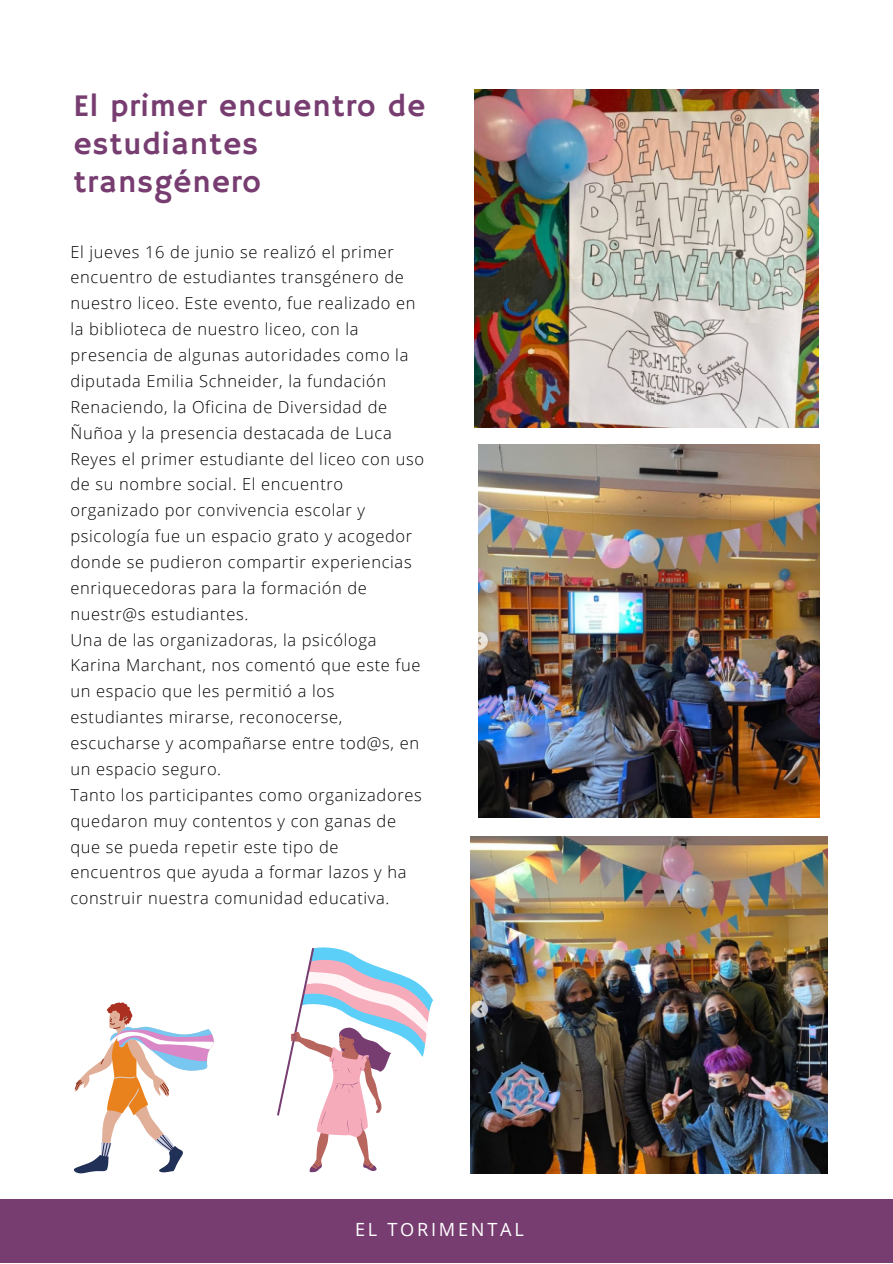
<style>
.page{position:relative;width:893px;height:1264px;background:#fff}
.page>*{position:absolute;margin:0;border:0;box-sizing:border-box;transform-origin:0 0}
.t1{font:31.35px/38.2px "Hammersmith One";letter-spacing:.03em;color:#773d71}
.t2{font:18.15px "Open Sans";letter-spacing:.15em;color:#fff}
.t3{font:300 16.5px/25.8px "Open Sans";letter-spacing:.04em;color:#000}
</style>
<div class="page">
<img style="left:478px;top:444px;width:341px;height:374px">
<img style="left:474px;top:89px;width:344px;height:339px">
<div style="left:0;top:1199px;width:892px;height:63px;background:#773d71"></div>
<img style="left:470px;top:837px;width:357px;height:336px">
<svg style="left:277px;top:947px;width:156px;height:225px"></svg>
<svg style="left:74px;top:1002px;width:140px;height:171px"></svg>
<h1 class="t1" style="left:73px;top:88px;width:353px">El primer encuentro de estudiantes transgénero</h1>
<p class="t3" style="left:70px;top:238px;width:355px">El jueves 16 de junio se realizó el primer encuentro de estudiantes transgénero de nuestro liceo. Este evento, fue realizado en la biblioteca de nuestro liceo, con la presencia de algunas autoridades como la diputada Emilia Schneider, la fundación Renaciendo, la Oficina de Diversidad de Ñuñoa y la presencia destacada de Luca Reyes el primer estudiante del liceo con uso de su nombre social. El encuentro organizado por convivencia escolar y psicología fue un espacio grato y acogedor donde se pudieron compartir experiencias enriquecedoras para la formación de nuestr@s estudiantes.<br>Una de las organizadoras, la psicóloga Karina Marchant, nos comentó que este fue un espacio que les permitió a los estudiantes mirarse, reconocerse, escucharse y acompañarse entre tod@s, en un espacio seguro.<br>Tanto los participantes como organizadores quedaron muy contentos y con ganas de que se pueda repetir este tipo de encuentros que ayuda a formar lazos y ha construir nuestra comunidad educativa.</p>
<p class="t2" style="left:355px;top:1216px;width:170px">EL TORIMENTAL</p>
</div>
